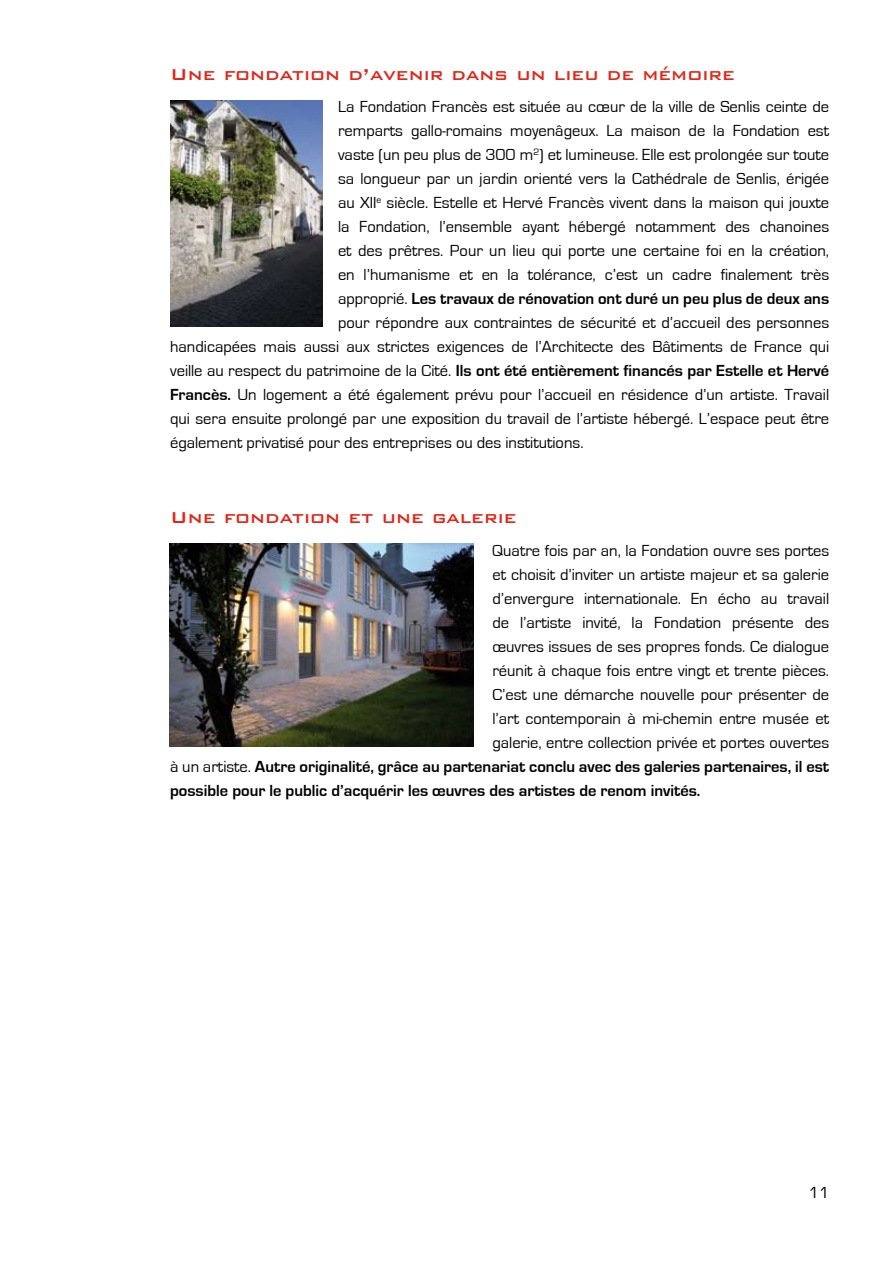
<style>
.page{position:relative;width:893px;height:1263px;background:#fff}
.page>*{position:absolute;margin:0;border:0;box-sizing:border-box;transform-origin:0 0}
.t1{font:500 21px "Bank Gothic BT";color:#e42518}
.t2{font:16.5px "Eurostile";color:#000}
.t3{font:700 16.5px "Eurostile";color:#000}
.s1{font-weight:400}
.s2{font-weight:700}
</style>
<div class="page">
<img style="left:170px;top:101px;width:152px;height:225px">
<img style="left:169px;top:544px;width:304px;height:202px">
<p class="t1" style="left:170px;top:63px;width:566px">Une fondation d’avenir dans un lieu de mémoire</p>
<p class="t2" style="left:338px;top:98px;width:493px">La Fondation Francès est située au cœur de la ville de Senlis ceinte de</p>
<p class="t2" style="left:338px;top:122px;width:493px">remparts gallo-romains moyenâgeux. La maison de la Fondation est</p>
<p class="t2" style="left:338px;top:146px;width:493px">vaste (un peu plus de 300 m<sup>2</sup>) et lumineuse. Elle est prolongée sur toute</p>
<p class="t2" style="left:338px;top:170px;width:493px">sa longueur par un jardin orienté vers la Cathédrale de Senlis, érigée</p>
<p class="t2" style="left:338px;top:194px;width:493px">au XII<sup>e</sup> siècle. Estelle et Hervé Francès vivent dans la maison qui jouxte</p>
<p class="t2" style="left:338px;top:218px;width:493px">la Fondation, l’ensemble ayant hébergé notamment des chanoines</p>
<p class="t2" style="left:338px;top:242px;width:493px">et des prêtres. Pour un lieu qui porte une certaine foi en la création,</p>
<p class="t2" style="left:338px;top:266px;width:493px">en l’humanisme et en la tolérance, c’est un cadre finalement très</p>
<p class="t3" style="left:338px;top:290px;width:493px"><span class="s1">approprié.</span> Les travaux de rénovation ont duré un peu plus de deux ans</p>
<p class="t2" style="left:338px;top:314px;width:493px">pour répondre aux contraintes de sécurité et d’accueil des personnes</p>
<p class="t2" style="left:170px;top:338px;width:661px">handicapées mais aussi aux strictes exigences de l’Architecte des Bâtiments de France qui</p>
<p class="t3" style="left:170px;top:362px;width:661px"><span class="s1">veille au respect du patrimoine de la Cité.</span> Ils ont été entièrement financés par Estelle et Hervé</p>
<p class="t2" style="left:170px;top:386px;width:660px"><span class="s2">Francès.</span> Un logement a été également prévu pour l’accueil en résidence d’un artiste. Travail</p>
<p class="t2" style="left:170px;top:410px;width:661px">qui sera ensuite prolongé par une exposition du travail de l’artiste hébergé. L’espace peut être</p>
<p class="t2" style="left:170px;top:434px;width:415px">également privatisé pour des entreprises ou des institutions.</p>
<p class="t1" style="left:170px;top:507px;width:348px">Une fondation et une galerie</p>
<p class="t2" style="left:492px;top:542px;width:338px">Quatre fois par an, la Fondation ouvre ses portes</p>
<p class="t2" style="left:492px;top:566px;width:338px">et choisit d’inviter un artiste majeur et sa galerie</p>
<p class="t2" style="left:492px;top:590px;width:338px">d’envergure internationale. En écho au travail</p>
<p class="t2" style="left:492px;top:614px;width:338px">de l’artiste invité, la Fondation présente des</p>
<p class="t2" style="left:492px;top:638px;width:338px">œuvres issues de ses propres fonds. Ce dialogue</p>
<p class="t2" style="left:492px;top:662px;width:338px">réunit à chaque fois entre vingt et trente pièces.</p>
<p class="t2" style="left:492px;top:686px;width:338px">C’est une démarche nouvelle pour présenter de</p>
<p class="t2" style="left:492px;top:710px;width:338px">l’art contemporain à mi-chemin entre musée et</p>
<p class="t2" style="left:492px;top:734px;width:338px">galerie, entre collection privée et portes ouvertes</p>
<p class="t3" style="left:170px;top:757px;width:661px"><span class="s1">à un artiste.</span> Autre originalité, grâce au partenariat conclu avec des galeries partenaires, il est</p>
<p class="t3" style="left:170px;top:781px;width:532px">possible pour le public d’acquérir les œuvres des artistes de renom invités.</p>
<p class="t2" style="left:809px;top:1183px;width:22px">11</p>
</div>
